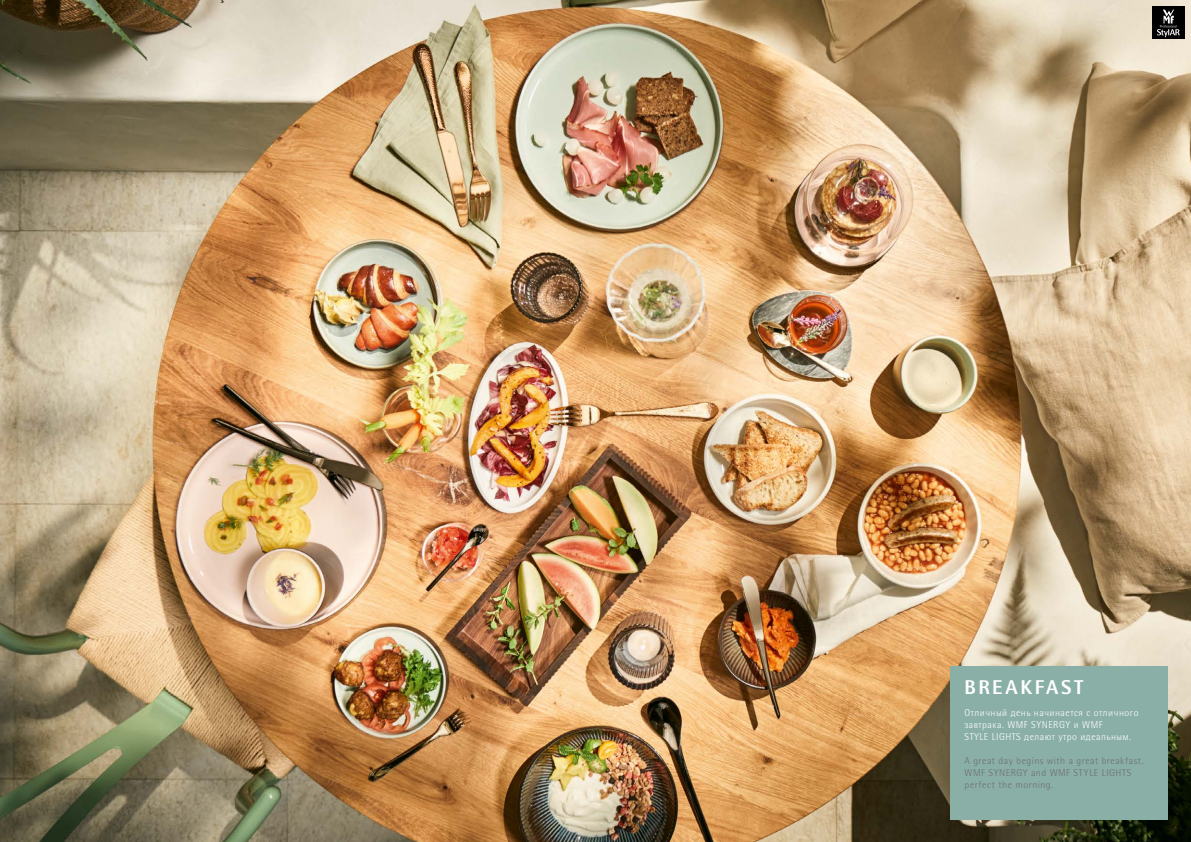
<style>
.page{position:relative;width:1191px;height:842px;background:#fff}
.page>*{position:absolute;margin:0;border:0;box-sizing:border-box;transform-origin:0 0}
.t1{font:700 20px "WMF Rotis";letter-spacing:.125em;color:#fff}
.t2{font:300 10px/12px "WMF Rotis";letter-spacing:.05em;color:#fff}
.t3{font:300 10px/12px "WMF Rotis";letter-spacing:.05em;color:#6d6e71}
</style>
<div class="page">
<img style="left:0;top:0;width:1191px;height:842px">
<div style="left:950px;top:666px;width:218px;height:153px;background:#8aafa7"></div>
<div style="left:1152px;top:6px;width:32px;height:33px;background:#000"></div>
<svg style="left:1157px;top:10px;width:22px;height:27px"></svg>
<h1 class="t1" style="left:964px;top:675px;width:120px">BREAKFAST</h1>
<p class="t2" style="left:964px;top:707px;width:175px">Отличный день начинается с отличного завтрака. WMF SYNERGY и WMF<br>STYLE LIGHTS делают утро идеальным.</p>
<p class="t3" style="left:964px;top:755px;width:180px">A great day begins with a great breakfast.<br>WMF SYNERGY and WMF STYLE LIGHTS perfect the morning.</p>
</div>
